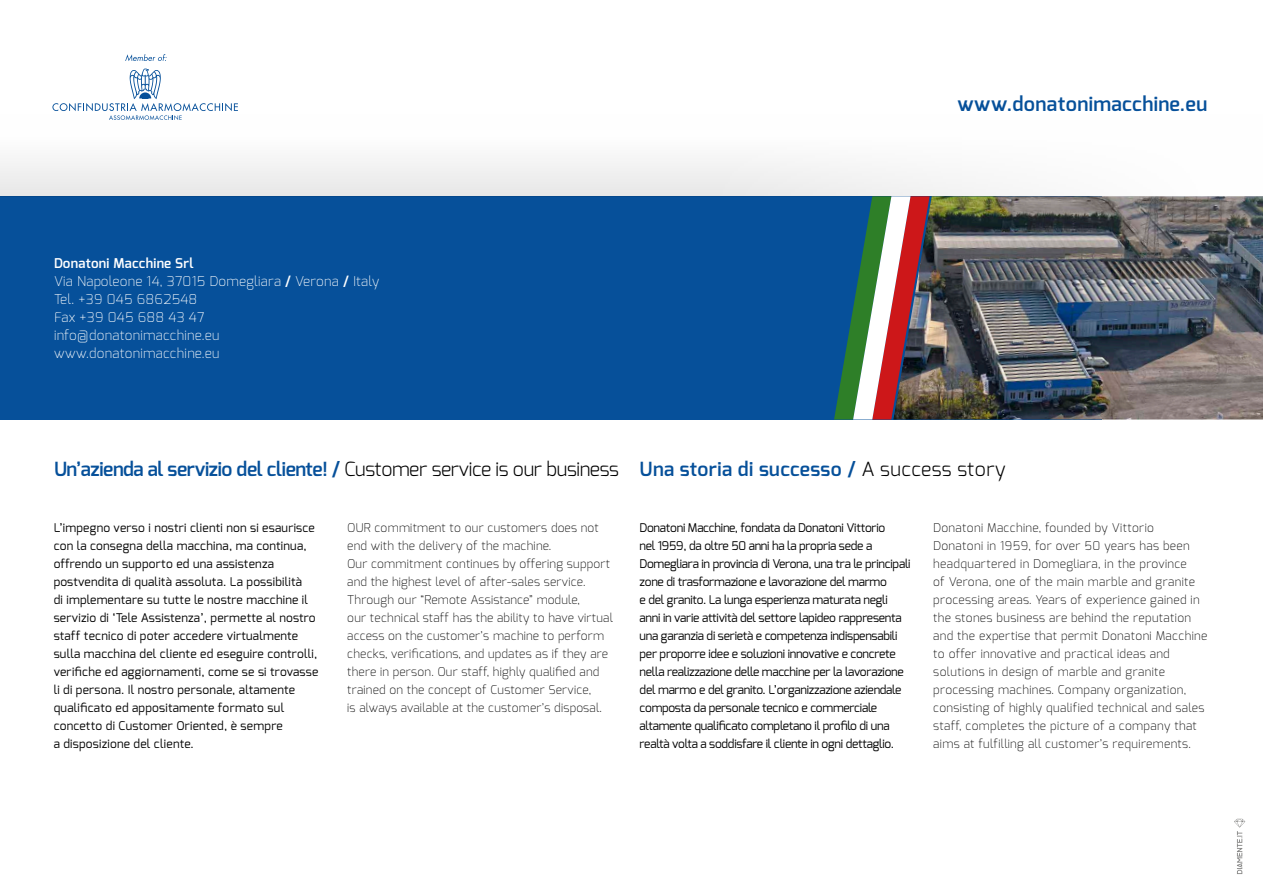
<style>
.page{position:relative;width:1263px;height:893px;background:#fff}
.page>*{position:absolute;margin:0;border:0;box-sizing:border-box;transform-origin:0 0}
.t1{font:600 19.95px "Exo";letter-spacing:.02em;color:#06509a}
.t2{font:600 19.5px "Exo";letter-spacing:-.02em;color:#06509a}
.t3{font:600 19.5px "Exo";letter-spacing:.02em;color:#06509a}
.t4{font:200 13.5px/18px "Exo";letter-spacing:.02em;color:#fff}
.t5{font:200 12px/18px "Exo";letter-spacing:.02em;color:#000}
.t6{font:12px/18px "Exo";letter-spacing:-.02em;color:#000}
.t7{font:12px/18px "Exo";letter-spacing:.02em;color:#000}
.s1{font-weight:600}
.s2{font-weight:300;color:#000}
</style>
<div class="page">
<div style="left:0;top:196px;width:1101px;height:223px;background:#06509a"></div>
<img style="left:929px;top:196px;width:334px;height:223px">
<div style="left:0;top:114px;width:1263px;height:82px;background:linear-gradient(to right,#f3f3f3,#fcfcfc)"></div>
<svg style="left:834px;top:196px;width:95px;height:223px"></svg>
<svg style="left:125px;top:54px;width:42px;height:7px"></svg>
<svg style="left:52px;top:69px;width:186px;height:51px"></svg>
<svg style="left:1234px;top:819px;width:11px;height:55px"></svg>
<h1 class="t1" style="left:957px;top:91px;width:252px">www.donatonimacchine.eu</h1>
<p class="t4" style="left:54px;top:254px;width:327px"><span class="s1">Donatoni Macchine Srl<br></span>Via Napoleone 14, 37015 Domegliara <span class="s1">/</span> Verona <span class="s1">/</span> Italy<br>Tel. +39 045 6862548<br>Fax +39 045 688 43 47<br>info@donatonimacchine.eu www.donatonimacchine.eu</p>
<h2 class="t2" style="left:54px;top:456px;width:566px">Un’azienda al servizio del cliente! / <span class="s2">Customer service is our business</span></h2>
<p class="t7" style="left:54px;top:519px;width:266px">L’impegno verso i nostri clienti non si esaurisce con la consegna della macchina, ma continua, offrendo un supporto ed una assistenza postvendita di qualità assoluta. La possibilità<br>di implementare su tutte le nostre macchine il servizio di ‘Tele Assistenza’, permette al nostro staff tecnico di poter accedere virtualmente sulla macchina del cliente ed eseguire controlli, verifiche ed aggiornamenti, come se si trovasse li di persona. Il nostro personale, altamente qualificato ed appositamente formato sul concetto di Customer Oriented, è sempre<br>a disposizione del cliente.</p>
<p class="t5" style="left:347px;top:519px;width:268px">OUR commitment to our customers does not end with the delivery of the machine.<br>Our commitment continues by offering support and the highest level of after-sales service.<br>Through our “Remote Assistance” module,<br>our technical staff has the ability to have virtual access on the customer’s machine to perform checks, verifications, and updates as if they are there in person. Our staff, highly qualified and trained on the concept of Customer Service,<br>is always available at the customer’s disposal.</p>
<h2 class="t3" style="left:640px;top:456px;width:367px">Una storia di successo / <span class="s2">A success story</span></h2>
<p class="t6" style="left:640px;top:519px;width:272px">Donatoni Macchine, fondata da Donatoni Vittorio<br>nel 1959, da oltre 50 anni ha la propria sede a Domegliara in provincia di Verona, una tra le principali zone di trasformazione e lavorazione del marmo<br>e del granito. La lunga esperienza maturata negli anni in varie attività del settore lapideo rappresenta una garanzia di serietà e competenza indispensabili per proporre idee e soluzioni innovative e concrete nella realizzazione delle macchine per la lavorazione del marmo e del granito. L’organizzazione aziendale composta da personale tecnico e commerciale altamente qualificato completano il profilo di una realtà volta a soddisfare il cliente in ogni dettaglio.</p>
<p class="t5" style="left:933px;top:519px;width:275px">Donatoni Macchine, founded by Vittorio<br>Donatoni in 1959, for over 50 years has been headquartered in Domegliara, in the province<br>of Verona, one of the main marble and granite processing areas. Years of experience gained in the stones business are behind the reputation and the expertise that permit Donatoni Macchine to offer innovative and practical ideas and solutions in design of marble and granite processing machines. Company organization, consisting of highly qualified technical and sales staff, completes the picture of a company that aims at fulfilling all customer’s requirements.</p>
</div>
